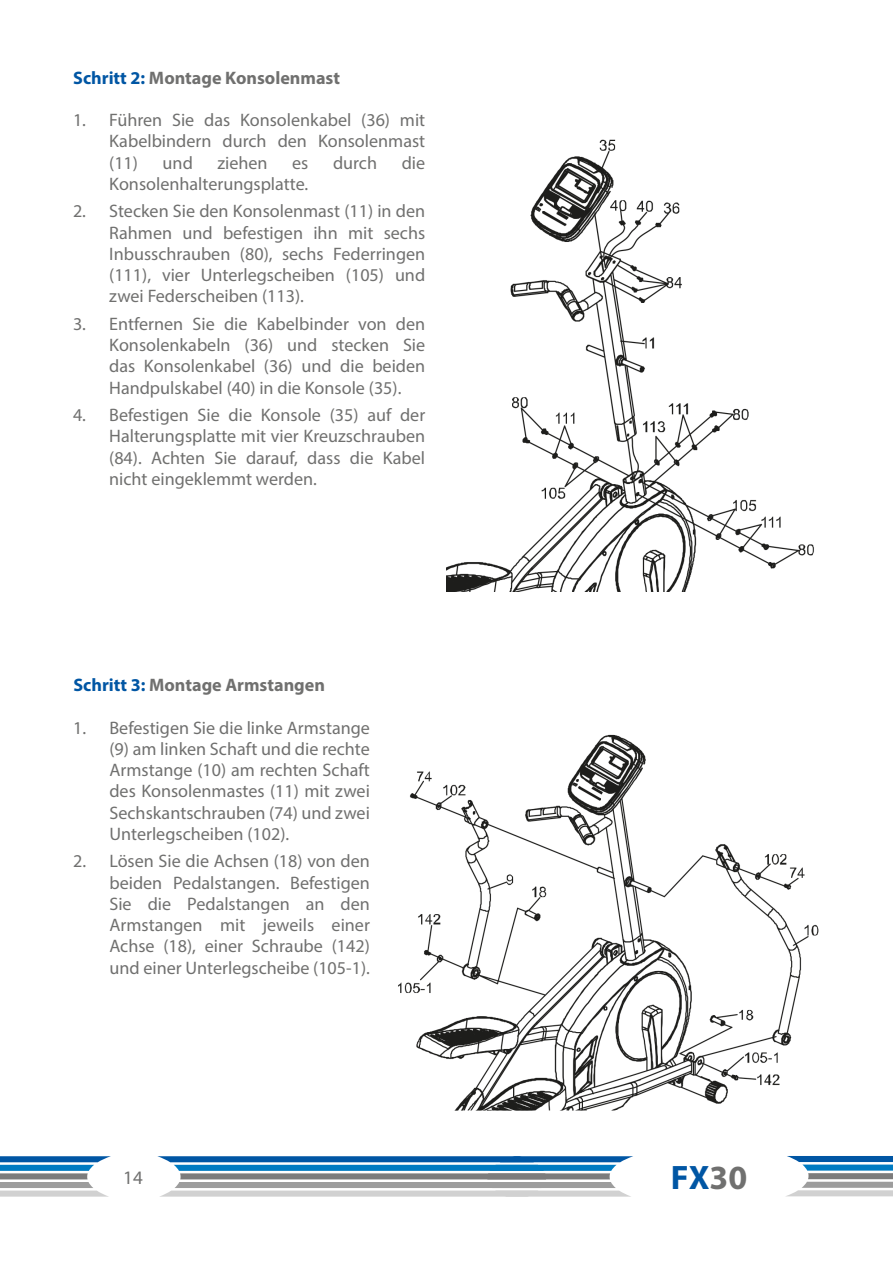
<style>
.page{position:relative;width:893px;height:1263px;background:#fff}
.page>*{position:absolute;margin:0;border:0;box-sizing:border-box;transform-origin:0 0}
.t1{font:700 34.05px "Myriad Pro";color:#0056a4}
.t2{font:19.05px "Myriad Pro";color:#70706f}
.t3{font:18.15px/21.3px "Myriad Pro";color:#70706f;text-align:justify}
.t4{font:700 18.15px "Myriad Pro";color:#70706f}
.s1{color:#0056a4}
.s2{color:#70706f}
</style>
<div class="page">
<img style="left:446px;top:139px;width:368px;height:452px">
<img style="left:398px;top:734px;width:421px;height:377px">
<svg style="left:787px;top:1156px;width:106px;height:40px"></svg>
<svg style="left:0;top:1156px;width:111px;height:40px"></svg>
<svg style="left:157px;top:1156px;width:476px;height:40px"></svg>
<p class="t4" style="left:73px;top:66px;width:268px"><span class="s1">Schritt 2:</span> Montage Konsolenmast</p>
<p class="t3" style="left:109px;top:109px;width:317px;text-indent:-36px">1. Führen Sie das Konsolenkabel (36) mit Kabelbindern durch den Konsolenmast (11)</p>
<p class="t3" style="left:163px;top:152px;width:32px">und</p>
<p class="t3" style="left:217px;top:152px;width:52px">ziehen</p>
<p class="t3" style="left:292px;top:152px;width:18px">es</p>
<p class="t3" style="left:333px;top:152px;width:46px">durch</p>
<p class="t3" style="left:402px;top:152px;width:25px">die</p>
<p class="t3" style="left:109px;top:173px;width:201px">Konsolenhalterungsplatte.</p>
<p class="t3" style="left:109px;top:200px;width:317px;text-indent:-36px">2. Stecken Sie den Konsolenmast (11) in den Rahmen und befestigen ihn mit sechs Inbusschrauben (80), sechs Federringen (111), vier Unterlegscheiben (105) und zwei Federscheiben (113).</p>
<p class="t3" style="left:109px;top:313px;width:317px;text-indent:-36px">3. Entfernen Sie die Kabelbinder von den Konsolenkabeln (36) und stecken Sie das Konsolenkabel (36) und die beiden Handpulskabel (40) in die Konsole (35).</p>
<p class="t3" style="left:109px;top:404px;width:317px;text-indent:-36px">4. Befestigen Sie die Konsole (35) auf der Halterungsplatte mit vier Kreuzschrauben (84). Achten Sie darauf, dass die Kabel nicht eingeklemmt werden.</p>
<p class="t4" style="left:73px;top:673px;width:253px"><span class="s1">Schritt 3:</span> Montage Armstangen</p>
<p class="t3" style="left:109px;top:716px;width:262px;text-indent:-36px">1. Befestigen Sie die linke Armstange (9) am linken Schaft und die rechte Armstange (10) am rechten Schaft des Konsolenmastes (11) mit zwei Sechskantschrauben (74) und zwei Unterlegscheiben (102).</p>
<p class="t3" style="left:109px;top:850px;width:262px;text-indent:-36px">2. Lösen Sie die Achsen (18) von den beiden Pedalstangen. Befestigen Sie die Pedalstangen an den Armstangen mit jeweils einer Achse (18), einer Schraube (142) und einer Unterlegscheibe (105-1).</p>
<p class="t2" style="left:123px;top:1166px;width:21px">14</p>
<h1 class="t1" style="left:671px;top:1155px;width:78px">FX<span class="s2">30</span></h1>
</div>
